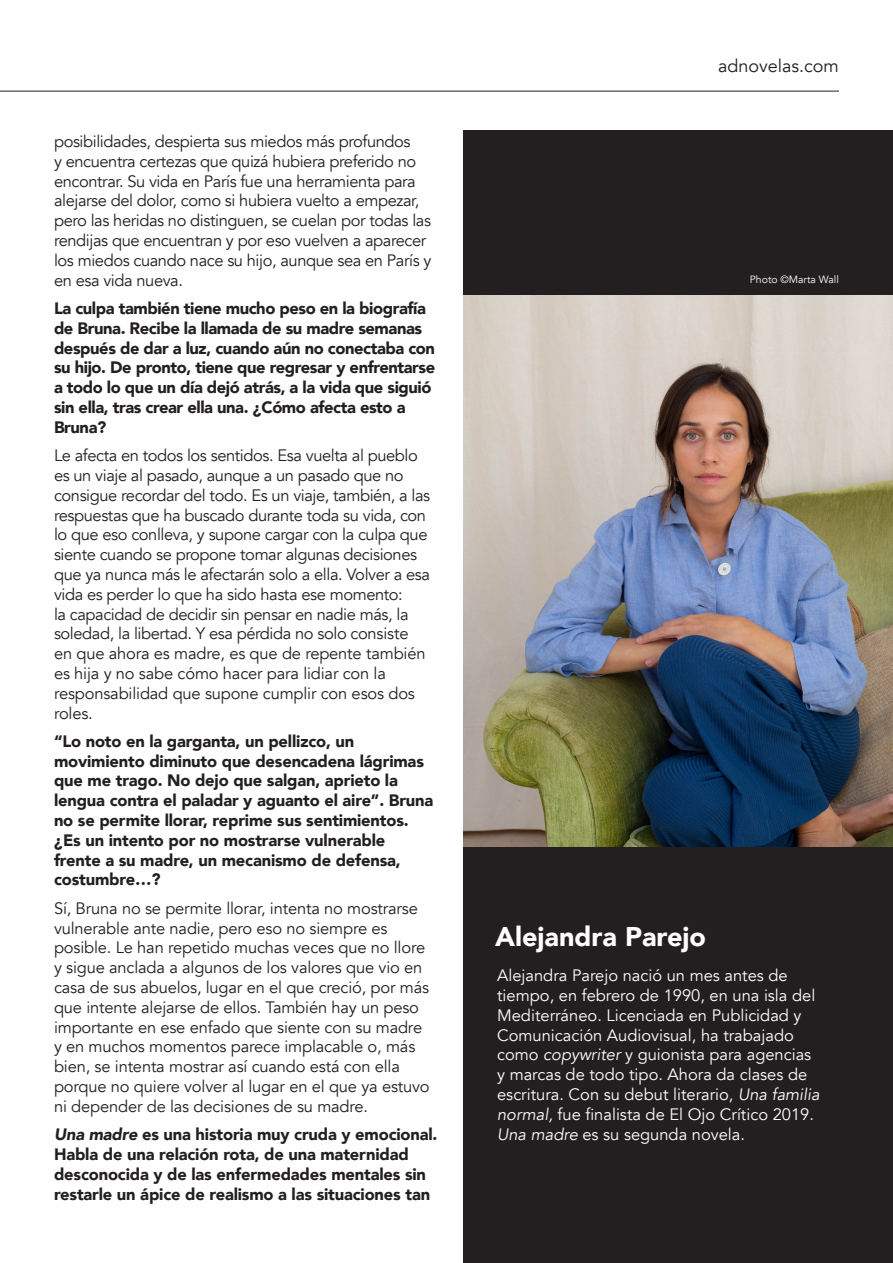
<style>
.page{position:relative;width:893px;height:1263px;background:#fff}
.page>*{position:absolute;margin:0;border:0;box-sizing:border-box;transform-origin:0 0}
.t1{font:900 27px "Avenir";color:#fff}
.t2{font:18px "Avenir";color:#231f20}
.t3{font:16.5px/19.8px "Avenir";letter-spacing:-.025em;color:#231f20}
.t4{font:900 16.5px/19.8px "Avenir";letter-spacing:-.01em;color:#231f20}
.t5{font:16.5px/19.8px "Avenir";color:#fff}
.t6{font:10.5px "Avenir";color:#fff}
.s1{font-style:italic}
</style>
<div class="page">
<div style="left:463px;top:131px;width:430px;height:1132px;background:#231f20"></div>
<hr style="left:0;top:91px;width:839px;height:1px;background:#231f20">
<img style="left:463px;top:296px;width:430px;height:550px">
<p class="t3" style="left:54px;top:132px;width:379px">posibilidades, despierta sus miedos más profundos<br>y encuentra certezas que quizá hubiera preferido no encontrar. Su vida en París fue una herramienta para alejarse del dolor, como si hubiera vuelto a empezar, pero las heridas no distinguen, se cuelan por todas las rendijas que encuentran y por eso vuelven a aparecer los miedos cuando nace su hijo, aunque sea en París y en esa vida nueva.</p>
<p class="t4" style="left:54px;top:298px;width:383px">La culpa también tiene mucho peso en la biografía de Bruna. Recibe la llamada de su madre semanas después de dar a luz, cuando aún no conectaba con su hijo. De pronto, tiene que regresar y enfrentarse a todo lo que un día dejó atrás, a la vida que siguió sin ella, tras crear ella una. ¿Cómo afecta esto a Bruna?</p>
<p class="t3" style="left:54px;top:446px;width:378px">Le afecta en todos los sentidos. Esa vuelta al pueblo es un viaje al pasado, aunque a un pasado que no consigue recordar del todo. Es un viaje, también, a las respuestas que ha buscado durante toda su vida, con lo que eso conlleva, y supone cargar con la culpa que siente cuando se propone tomar algunas decisiones que ya nunca más le afectarán solo a ella. Volver a esa vida es perder lo que ha sido hasta ese momento:<br>la capacidad de decidir sin pensar en nadie más, la soledad, la libertad. Y esa pérdida no solo consiste en que ahora es madre, es que de repente también es hija y no sabe cómo hacer para lidiar con la responsabilidad que supone cumplir con esos dos roles.</p>
<p class="t4" style="left:54px;top:731px;width:381px">“Lo noto en la garganta, un pellizco, un movimiento diminuto que desencadena lágrimas que me trago. No dejo que salgan, aprieto la lengua contra el paladar y aguanto el aire”. Bruna no se permite llorar, reprime sus sentimientos. ¿Es un intento por no mostrarse vulnerable frente a su madre, un mecanismo de defensa, costumbre…?</p>
<p class="t3" style="left:54px;top:898px;width:377px">Sí, Bruna no se permite llorar, intenta no mostrarse vulnerable ante nadie, pero eso no siempre es posible. Le han repetido muchas veces que no llore y sigue anclada a algunos de los valores que vio en casa de sus abuelos, lugar en el que creció, por más que intente alejarse de ellos. También hay un peso importante en ese enfado que siente con su madre y en muchos momentos parece implacable o, más bien, se intenta mostrar así cuando está con ella porque no quiere volver al lugar en el que ya estuvo ni depender de las decisiones de su madre.</p>
<p class="t4" style="left:54px;top:1124px;width:385px"><span class="s1">Una madre</span> es una historia muy cruda y emocional.<br>Habla de una relación rota, de una maternidad desconocida y de las enfermedades mentales sin restarle un ápice de realismo a las situaciones tan</p>
<p class="t2" style="left:718px;top:55px;width:122px">adnovelas.com</p>
<p class="t6" style="left:750px;top:273px;width:91px">Photo ©Marta Wall</p>
<p class="t1" style="left:495px;top:913px;width:213px">Alejandra Parejo</p>
<p class="t5" style="left:497px;top:966px;width:324px">Alejandra Parejo nació un mes antes de tiempo, en febrero de 1990, en una isla del Mediterráneo. Licenciada en Publicidad y Comunicación Audiovisual, ha trabajado como <span class="s1">copywriter</span> y guionista para agencias y marcas de todo tipo. Ahora da clases de escritura. Con su debut literario, <span class="s1">Una familia normal,</span> fue finalista de El Ojo Crítico 2019.<br><span class="s1">Una madre</span> es su segunda novela.</p>
</div>
